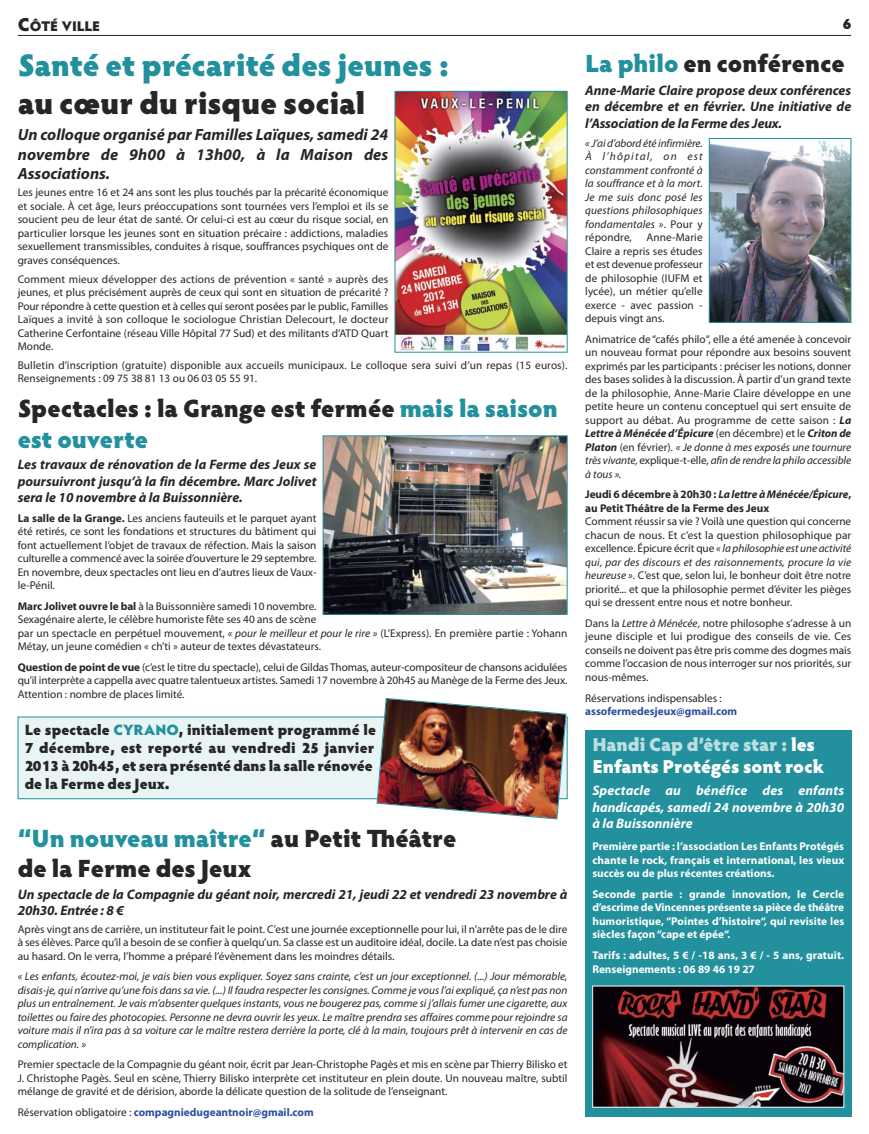
<style>
.page{position:relative;width:869px;height:1134px;background:#fff}
.page>*{position:absolute;margin:0;border:0;box-sizing:border-box;transform-origin:0 0}
.t1{font:900 31.25px "Hypatia Sans Pro";letter-spacing:-.01em;color:#22919d}
.t2{font:900 31.25px "Hypatia Sans Pro";color:#272627}
.t3{font:900 25px/30px "Hypatia Sans Pro";letter-spacing:-.005em;color:#272627}
.t4{font:900 18.75px/22.5px "Hypatia Sans Pro";letter-spacing:-.01em;color:#fff}
.t5{font:italic 700 16.25px/19.5px "Myriad Pro";letter-spacing:.01em;color:#272627;text-align:justify}
.t6{font:900 15px/18px "Hypatia Sans Pro";letter-spacing:-.005em;color:#272627}
.t7{font:900 14px "Hypatia Sans Pro";letter-spacing:-.01em;color:#272627}
.t8{font:italic 700 13.75px/16.5px "Myriad Pro";letter-spacing:-.005em;color:#272627;text-align:justify}
.t9{font:italic 700 13.75px/16.5px "Myriad Pro";color:#fff;text-align:justify}
.t10{font:11.25px/13.5px "Myriad Pro";color:#272627;text-align:justify}
.t11{font:italic 11.25px/13.5px "Myriad Pro";letter-spacing:.01em;color:#272627;text-align:justify}
.t12{font:700 11.25px/13.5px "Myriad Pro";color:#fff;text-align:justify}
.t13{font:700 11.25px "Myriad Pro";color:#2d4f9f}
.t14{font:700 11.25px/13.5px "Myriad Pro";color:#272627}
.s1{font-size:18.75px}
.s2{color:#22919d}
.s3{font-weight:700}
.s4{font-style:italic}
.s5{font-weight:400;color:#272627}
.s6{font-style:normal}
.s7{font-weight:700;font-style:italic}
.s8{color:#bddee1}
</style>
<div class="page">
<div style="left:585px;top:730px;width:265px;height:386px;background:#22919d"></div>
<hr style="left:18px;top:35px;width:832px;height:1px;background:#272627">
<img style="left:396px;top:93px;width:169px;height:257px">
<div style="left:394px;top:91px;width:173px;height:261px;border:1px solid #22919d"></div>
<img style="left:710px;top:140px;width:138px;height:181px">
<div style="left:708px;top:138px;width:142px;height:185px;border:1px solid #22919d"></div>
<img style="left:594px;top:988px;width:247px;height:117px">
<img style="left:324px;top:437px;width:241px;height:176px">
<div style="left:322px;top:435px;width:245px;height:180px;border:1px solid #22919d"></div>
<div style="left:18px;top:717px;width:548px;height:81px;background:#e9f4f5"></div>
<div style="left:18px;top:717px;width:549px;height:82px;border:1px solid #22919d"></div>
<img style="left:376px;top:698px;width:190px;height:122px">
<p class="t7" style="left:18px;top:20px;width:84px"><span class="s1">C</span>ÔTÉ VILLE</p>
<h3 class="t6" style="left:842px;top:15px;width:10px">6</h3>
<h1 class="t1" style="left:18px;top:50px;width:433px">Santé et précarité des jeunes :</h1>
<h1 class="t2" style="left:18px;top:88px;width:349px">au cœur du risque social</h1>
<h3 class="t5" style="left:18px;top:126px;width:372px">Un colloque organisé par Familles Laïques, samedi 24 novembre de 9h00 à 13h00, à la Maison des Associations.</h3>
<p class="t10" style="left:18px;top:187px;width:372px">Les jeunes entre 16 et 24 ans sont les plus touchés par la précarité économique et sociale. À cet âge, leurs préoccupations sont tournées vers l’emploi et ils se soucient peu de leur état de santé. Or celui-ci est au cœur du risque social, en particulier lorsque les jeunes sont en situation précaire : addictions, maladies sexuellement transmissibles, conduites à risque, souffrances psychiques ont de graves conséquences.</p>
<p class="t10" style="left:18px;top:273px;width:372px">Comment mieux développer des actions de prévention « santé » auprès des jeunes, et plus précisément auprès de ceux qui sont en situation de précarité ?<br>Pour répondre à cette question et à celles qui seront posées par le public, Familles Laïques a invité à son colloque le sociologue Christian Delecourt, le docteur Catherine Cerfontaine (réseau Ville Hôpital 77 Sud) et des militants d’ATD Quart Monde.</p>
<p class="t10" style="left:18px;top:359px;width:551px">Bulletin d’inscription (gratuite) disponible aux accueils municipaux. Le colloque sera suivi d’un repas (15 euros).<br>Renseignements : 09 75 38 81 13 ou 06 03 05 55 91.</p>
<h2 class="t3" style="left:18px;top:395px;width:541px">Spectacles : la Grange est fermée <span class="s2">mais la saison est ouverte</span></h2>
<p class="t8" style="left:18px;top:458px;width:300px">Les travaux de rénovation de la Ferme des Jeux se poursuivront jusqu’à la fin décembre. Marc Jolivet sera le 10 novembre à la Buissonnière.</p>
<p class="t10" style="left:18px;top:512px;width:300px"><span class="s3">La salle de la Grange.</span> Les anciens fauteuils et le parquet ayant été retirés, ce sont les fondations et structures du bâtiment qui font actuellement l’objet de travaux de réfection. Mais la saison culturelle a commencé avec la soirée d’ouverture le 29 septembre.<br>En novembre, deux spectacles ont lieu en d’autres lieux de Vaux&shy;le-Pénil.</p>
<p class="t10" style="left:18px;top:600px;width:551px;text-align:left"><span class="s3">Marc Jolivet ouvre le bal</span> à la Buissonnière samedi 10 novembre.<br>Sexagénaire alerte, le célèbre humoriste fête ses 40 ans de scène<br>par un spectacle en perpétuel mouvement, <span class="s4">« pour le meilleur et pour le rire »</span> (L’Express). En première partie : Yohann Métay, un jeune comédien « ch’ti » auteur de textes dévastateurs.</p>
<p class="t10" style="left:18px;top:661px;width:551px"><span class="s3">Question de point de vue</span> (c’est le titre du spectacle), celui de Gildas Thomas, auteur-compositeur de chansons acidulées qu’il interprète a cappella avec quatre talentueux artistes. Samedi 17 novembre à 20h45 au Manège de la Ferme des Jeux.<br>Attention : nombre de places limité.</p>
<h3 class="t6" style="left:25px;top:721px;width:352px">Le spectacle <span class="s2">CYRANO</span>, initialement programmé le 7 décembre, est reporté au vendredi 25 janvier 2013 à 20h45, et sera présenté dans la salle rénovée de la Ferme des Jeux.</h3>
<h2 class="t3" style="left:18px;top:824px;width:440px"><span class="s2">“Un nouveau maître“</span> au Petit Théâtre de la Ferme des Jeux</h2>
<p class="t8" style="left:18px;top:887px;width:551px">Un spectacle de la Compagnie du géant noir, mercredi 21, jeudi 22 et vendredi 23 novembre à<br>20h30. Entrée : 8 €</p>
<p class="t10" style="left:18px;top:923px;width:551px">Après vingt ans de carrière, un instituteur fait le point. C’est une journée exceptionnelle pour lui, il n’arrête pas de le dire à ses élèves. Parce qu’il a besoin de se confier à quelqu’un. Sa classe est un auditoire idéal, docile. La date n’est pas choisie au hasard. On le verra, l’homme a préparé l’évènement dans les moindres détails.</p>
<p class="t11" style="left:18px;top:971px;width:551px">« Les enfants, écoutez-moi, je vais bien vous expliquer. Soyez sans crainte, c’est un jour exceptionnel. (...) Jour mémorable, disais-je, qui n’arrive qu’une fois dans sa vie. (...) Il faudra respecter les consignes. Comme je vous l’ai expliqué, ça n’est pas non plus un entraînement. Je vais m’absenter quelques instants, vous ne bougerez pas, comme si j’allais fumer une cigarette, aux toilettes ou faire des photocopies. Personne ne devra ouvrir les yeux. Le maître prendra ses affaires comme pour rejoindre sa voiture mais il n’ira pas à sa voiture car le maître restera derrière la porte, clé à la main, toujours prêt à intervenir en cas de complication. »</p>
<p class="t10" style="left:18px;top:1059px;width:551px">Premier spectacle de la Compagnie du géant noir, écrit par Jean-Christophe Pagès et mis en scène par Thierry Bilisko et J. Christophe Pagès. Seul en scène, Thierry Bilisko interprète cet instituteur en plein doute. Un nouveau maître, subtil mélange de gravité et de dérision, aborde la délicate question de la solitude de l’enseignant.</p>
<p class="t13" style="left:18px;top:1108px;width:297px"><span class="s5">Réservation obligatoire :</span> compagniedugeantnoir@gmail.com</p>
<h2 class="t3" style="left:585px;top:49px;width:261px"><span class="s2">La philo</span> en conférence</h2>
<p class="t8" style="left:585px;top:83px;width:267px">Anne-Marie Claire propose deux conférences en décembre et en février. Une initiative de l’Association de la Ferme des Jeux.</p>
<p class="t11" style="left:585px;top:137px;width:119px">« J’ai d’abord été infirmière.<br>À l’hôpital, on est constamment confronté à la souffrance et à la mort.<br>Je me suis donc posé les questions philosophiques fondamentales »<span class="s6">. Pour y répondre,</span></p>
<p class="t10" style="left:585px;top:232px;width:119px;text-indent:61px">Anne-Marie Claire a repris ses études et est devenue professeur de philosophie (IUFM et lycée), un métier qu’elle exerce - avec passion - depuis vingt ans.</p>
<p class="t10" style="left:585px;top:333px;width:267px">Animatrice de “cafés philo“, elle a été amenée à concevoir un nouveau format pour répondre aux besoins souvent exprimés par les participants : préciser les notions, donner des bases solides à la discussion. À partir d’un grand texte de la philosophie, Anne-Marie Claire développe en une petite heure un contenu conceptuel qui sert ensuite de support au débat. Au programme de cette saison : <span class="s7">La Lettre à Ménécée d’Épicure</span> (en décembre) et le <span class="s7">Criton de Platon</span> (en février). <span class="s4">« Je donne à mes exposés une tournure très vivante,</span> explique-t-elle, <span class="s4">afin de rendre la philo accessible à tous ».</span></p>
<p class="t14" style="left:585px;top:489px;width:267px">Jeudi 6 décembre à 20h30 : <span class="s4">La lettre à Ménécée/Épicure</span>, au Petit Théâtre de la Ferme des Jeux</p>
<p class="t10" style="left:585px;top:516px;width:267px">Comment réussir sa vie ? Voilà une question qui concerne chacun de nous. Et c’est la question philosophique par excellence. Épicure écrit que <span class="s4">« la philosophie est une activité qui, par des discours et des raisonnements, procure la vie heureuse »</span>. C’est que, selon lui, le bonheur doit être notre priorité... et que la philosophie permet d’éviter les pièges qui se dressent entre nous et notre bonheur.</p>
<p class="t10" style="left:585px;top:617px;width:267px">Dans la <span class="s4">Lettre à Ménécée</span>, notre philosophe s’adresse à un jeune disciple et lui prodigue des conseils de vie. Ces conseils ne doivent pas être pris comme des dogmes mais comme l’occasion de nous interroger sur nos priorités, sur nous-mêmes.</p>
<p class="t10" style="left:585px;top:692px;width:138px">Réservations indispensables :</p>
<p class="t13" style="left:585px;top:707px;width:153px">assofermedesjeux@gmail.com</p>
<h3 class="t4" style="left:592px;top:734px;width:233px"><span class="s8">Handi Cap d’être star :</span> les<br>Enfants Protégés sont rock</h3>
<p class="t9" style="left:592px;top:783px;width:253px">Spectacle au bénéfice des enfants handicapés, samedi 24 novembre à 20h30 à la Buissonnière</p>
<p class="t12" style="left:592px;top:841px;width:253px">Première partie : l’association Les Enfants Protégés chante le rock, français et international, les vieux succès ou de plus récentes créations.</p>
<p class="t12" style="left:592px;top:888px;width:253px">Seconde partie : grande innovation, le Cercle d’escrime de Vincennes présente sa pièce de théâtre humoristique, “Pointes d’histoire“, qui revisite les siècles façon “cape et épée“.</p>
<p class="t12" style="left:592px;top:949px;width:253px">Tarifs : adultes, 5 € / -18 ans, 3 € / - 5 ans, gratuit.<br>Renseignements : 06 89 46 19 27</p>
</div>
